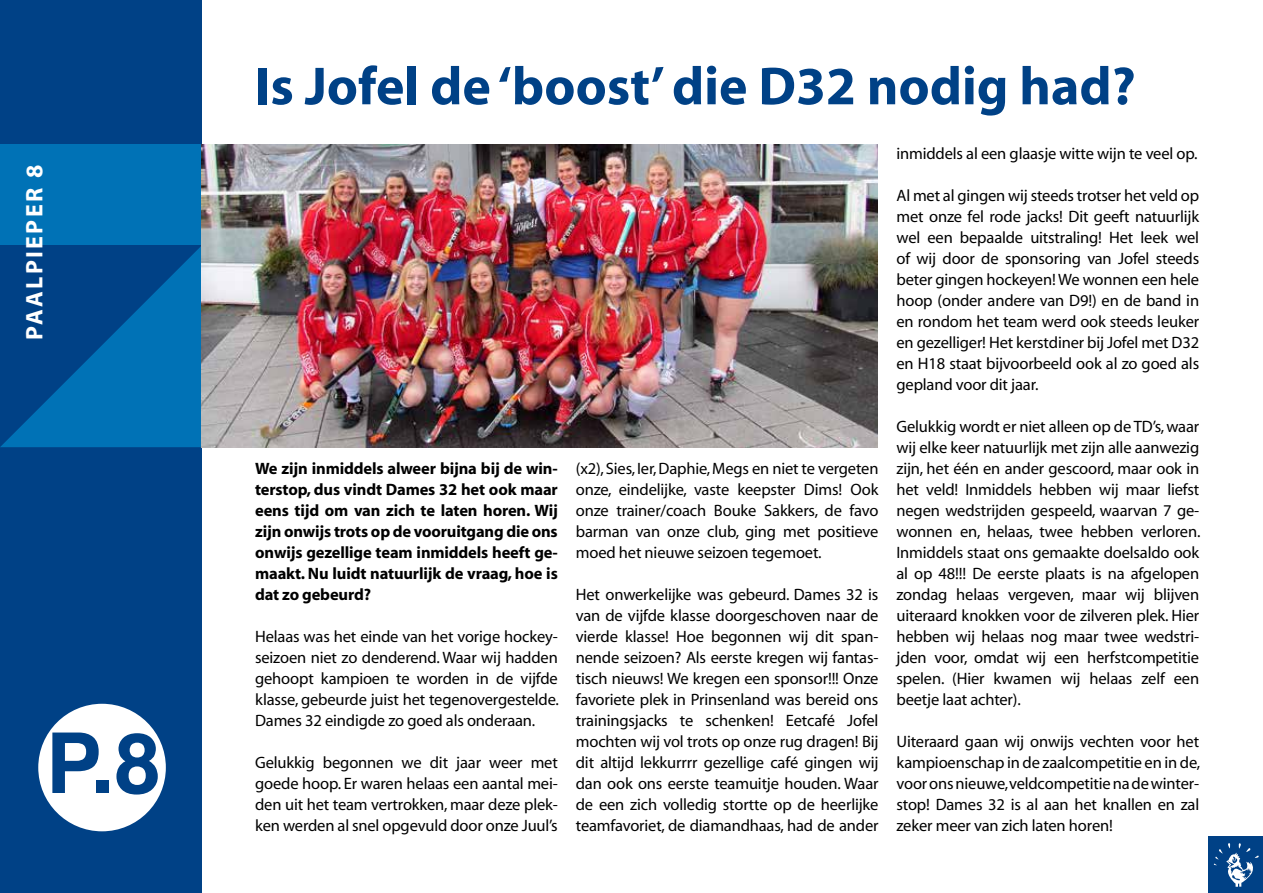
<style>
.page{position:relative;width:1263px;height:893px;background:#fff}
.page>*{position:absolute;margin:0;border:0;box-sizing:border-box;transform-origin:0 0}
.t1{font:700 84px "Helvetica";color:#004186}
.t2{font:700 54px "Myriad";color:#004186}
.t3{font:700 24px "Myriad";letter-spacing:.1em;color:#fff}
.t4{font:16.5px/21px "Myriad";letter-spacing:-.01em;color:#000;text-align:justify}
.t5{font:700 16.5px/21px "Myriad";letter-spacing:-.01em;color:#000;text-align:justify}
</style>
<div class="page">
<div style="left:0;top:0;width:202px;height:893px;background:#004186"></div>
<div style="left:38px;top:704px;width:128px;height:127px;background:#fff;border-radius:50%"></div>
<div style="left:1208px;top:837px;width:55px;height:56px;background:#004186"></div>
<svg style="left:1213px;top:843px;width:46px;height:44px"></svg>
<div style="left:0;top:145px;width:202px;height:100px;background:#0072b6"></div>
<svg style="left:0;top:245px;width:202px;height:202px"></svg>
<img style="left:202px;top:145px;width:676px;height:302px">
<h3 class="t3" style="left:22px;top:340px;width:177px;rotate:-90deg">PAALPIEPER 8</h3>
<h1 class="t1" style="left:46px;top:696px;width:117px">P.8</h1>
<h2 class="t2" style="left:255px;top:58px;width:882px">Is Jofel de ‘boost’ die D32 nodig had?</h2>
<p class="t5" style="left:255px;top:459px;width:304px">We zijn inmiddels alweer bijna bij de win&shy;terstop, dus vindt Dames 32 het ook maar eens tijd om van zich te laten horen. Wij zijn onwijs trots op de vooruitgang die ons onwijs gezellige team inmiddels heeft ge&shy;maakt. Nu luidt natuurlijk de vraag, hoe is dat zo gebeurd?</p>
<p class="t4" style="left:255px;top:627px;width:305px">Helaas was het einde van het vorige hockey&shy;seizoen niet zo denderend. Waar wij hadden gehoopt kampioen te worden in de vijfde klasse, gebeurde juist het tegenovergestelde.<br>Dames 32 eindigde zo goed als onderaan.</p>
<p class="t4" style="left:255px;top:753px;width:304px">Gelukkig begonnen we dit jaar weer met goede hoop. Er waren helaas een aantal mei&shy;den uit het team vertrokken, maar deze plek&shy;ken werden al snel opgevuld door onze Juul’s</p>
<p class="t4" style="left:576px;top:459px;width:304px">(x2), Sies, Ier, Daphie, Megs en niet te vergeten onze, eindelijke, vaste keepster Dims! Ook onze trainer/coach Bouke Sakkers, de favo barman van onze club, ging met positieve moed het nieuwe seizoen tegemoet.</p>
<p class="t4" style="left:576px;top:585px;width:304px">Het onwerkelijke was gebeurd. Dames 32 is van de vijfde klasse doorgeschoven naar de vierde klasse! Hoe begonnen wij dit span&shy;nende seizoen? Als eerste kregen wij fantas&shy;tisch nieuws! We kregen een sponsor!!! Onze favoriete plek in Prinsenland was bereid ons trainingsjacks te schenken! Eetcafé Jofel mochten wij vol trots op onze rug dragen! Bij dit altijd lekkurrrr gezellige café gingen wij dan ook ons eerste teamuitje houden. Waar de een zich volledig stortte op de heerlijke teamfavoriet, de diamandhaas, had de ander</p>
<p class="t4" style="left:896px;top:144px;width:303px">inmiddels al een glaasje witte wijn te veel op.</p>
<p class="t4" style="left:896px;top:186px;width:304px">Al met al gingen wij steeds trotser het veld op met onze fel rode jacks! Dit geeft natuurlijk wel een bepaalde uitstraling! Het leek wel of wij door de sponsoring van Jofel steeds beter gingen hockeyen! We wonnen een hele hoop (onder andere van D9!) en de band in en rondom het team werd ook steeds leuker en gezelliger! Het kerstdiner bij Jofel met D32 en H18 staat bijvoorbeeld ook al zo goed als gepland voor dit jaar.</p>
<p class="t4" style="left:896px;top:417px;width:305px">Gelukkig wordt er niet alleen op de TD’s, waar wij elke keer natuurlijk met zijn alle aanwezig zijn, het één en ander gescoord, maar ook in het veld! Inmiddels hebben wij maar liefst negen wedstrijden gespeeld, waarvan 7 ge&shy;wonnen en, helaas, twee hebben verloren.<br>Inmiddels staat ons gemaakte doelsaldo ook al op 48!!! De eerste plaats is na afgelopen zondag helaas vergeven, maar wij blijven uiteraard knokken voor de zilveren plek. Hier hebben wij helaas nog maar twee wedstri&shy;jden voor, omdat wij een herfstcompetitie spelen. (Hier kwamen wij helaas zelf een beetje laat achter).</p>
<p class="t4" style="left:896px;top:732px;width:305px">Uiteraard gaan wij onwijs vechten voor het kampioenschap in de zaalcompetitie en in de, voor ons nieuwe,veldcompetitie na de winter&shy;stop! Dames 32 is al aan het knallen en zal zeker meer van zich laten horen!</p>
</div>
